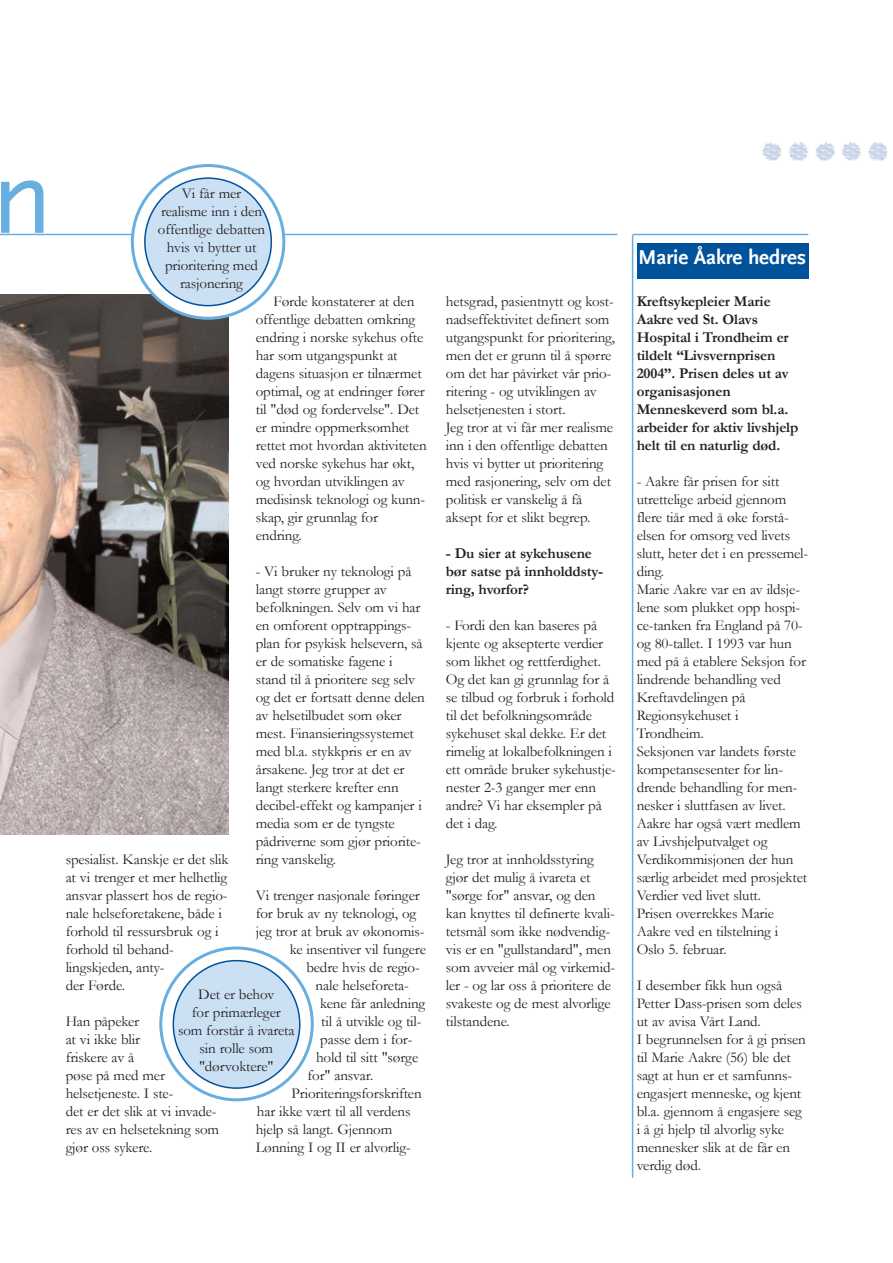
<style>
.page{position:relative;width:893px;height:1263px;background:#fff}
.page>*{position:absolute;margin:0;border:0;box-sizing:border-box;transform-origin:0 0}
.t1{font:112.5px "Scala Sans";color:#68aee0}
.t2{font:700 21px "Scala Sans";letter-spacing:-.005em;color:#fff}
.t3{font:15px/18px "Garamond";letter-spacing:-.01em;color:#231f20}
.t4{font:700 15px/18px "Garamond";letter-spacing:-.01em;color:#231f20}
</style>
<div class="page">
<hr style="left:0;top:234px;width:617px;height:1px;background:#68aee0">
<img style="left:0;top:294px;width:228px;height:541px">
<svg style="left:131px;top:164px;width:154px;height:156px"></svg>
<svg style="left:159px;top:946px;width:155px;height:155px"></svg>
<img style="left:762px;top:142px;width:126px;height:19px">
<hr style="left:632px;top:234px;width:1px;height:944px;background:#68aee0">
<hr style="left:633px;top:234px;width:175px;height:1px;background:#68aee0">
<div style="left:637px;top:243px;width:171px;height:36px;background:#00529b"></div>
<p class="t1" style="left:-9px;top:135px;width:63px">n</p>
<p class="t3" style="left:158px;top:184px;width:109px;text-align:center">Vi får mer realisme inn i den offentlige debatten hvis vi bytter ut prioritering med rasjonering</p>
<p class="t3" style="left:256px;top:292px;width:172px;text-indent:18px">Førde konstaterer at den offentlige debatten omkring endring i norske sykehus ofte har som utgangspunkt at dagens situasjon er tilnærmet optimal, og at endringer fører til "død og fordervelse". Det er mindre oppmerksomhet rettet mot hvordan aktiviteten ved norske sykehus har økt, og hvordan utviklingen av medisinsk teknologi og kunn&shy;skap, gir grunnlag for endring.</p>
<p class="t3" style="left:256px;top:562px;width:171px">- Vi bruker ny teknologi på langt større grupper av befolkningen. Selv om vi har en omforent opptrappings&shy;plan for psykisk helsevern, så er de somatiske fagene i stand til å prioritere seg selv og det er fortsatt denne delen av helsetilbudet som øker mest. Finansieringssystemet med bl.a. stykkpris er en av årsakene. Jeg tror at det er langt sterkere krefter enn decibel-effekt og kampanjer i media som er de tyngste pådriverne som gjør priorite&shy;ring vanskelig.</p>
<p class="t3" style="left:256px;top:886px;width:165px">Vi trenger nasjonale føringer</p>
<p class="t3" style="left:256px;top:904px;width:162px">for bruk av ny teknologi, og</p>
<p class="t3" style="left:256px;top:922px;width:170px">jeg tror at bruk av økonomis-</p>
<p class="t3" style="left:290px;top:940px;width:138px">ke insentiver vil fungere</p>
<p class="t3" style="left:306px;top:958px;width:115px">bedre hvis de regio-</p>
<p class="t3" style="left:316px;top:976px;width:95px">nale helseforeta-</p>
<p class="t3" style="left:320px;top:994px;width:107px">kene får anledning</p>
<p class="t3" style="left:321px;top:1012px;width:102px">til å utvikle og til-</p>
<p class="t3" style="left:320px;top:1030px;width:94px">passe dem i for-</p>
<p class="t3" style="left:316px;top:1048px;width:104px">hold til sitt "sørge</p>
<p class="t3" style="left:307px;top:1066px;width:67px">for" ansvar.</p>
<p class="t3" style="left:292px;top:1084px;width:132px">Prioriteringsforskriften</p>
<p class="t3" style="left:257px;top:1102px;width:155px">har ikke vært til all verdens</p>
<p class="t3" style="left:256px;top:1120px;width:138px">hjelp så langt. Gjennom</p>
<p class="t3" style="left:256px;top:1138px;width:156px">Lønning I og II er alvorlig-</p>
<p class="t3" style="left:66px;top:850px;width:164px">spesialist. Kanskje er det slik at vi trenger et mer helhetlig ansvar plassert hos de regio&shy;nale helseforetakene, både i forhold til ressursbruk og i forhold til behand&shy;lingskjeden, anty-<br>der Førde.</p>
<p class="t3" style="left:66px;top:1012px;width:155px">Han påpeker<br>at vi ikke blir<br>friskere av å<br>pøse på med mer helsetjeneste. I ste-<br>det er det slik at vi invade&shy;res av en helsetekning som gjør oss sykere.</p>
<p class="t3" style="left:178px;top:985px;width:118px;text-align:center">Det er behov<br>for primærleger som forstår å ivareta sin rolle som "dørvoktere"</p>
<p class="t3" style="left:446px;top:292px;width:171px">hetsgrad, pasientnytt og kost&shy;nadseffektivitet definert som utgangspunkt for prioritering, men det er grunn til å spørre om det har påvirket vår prio&shy;ritering - og utviklingen av helsetjenesten i stort.<br>Jeg tror at vi får mer realisme inn i den offentlige debatten hvis vi bytter ut prioritering med rasjonering, selv om det politisk er vanskelig å få aksept for et slikt begrep.</p>
<p class="t4" style="left:446px;top:544px;width:159px">- Du sier at sykehusene bør satse på innholddsty&shy;ring, hvorfor?</p>
<p class="t3" style="left:446px;top:616px;width:172px">- Fordi den kan baseres på kjente og aksepterte verdier som likhet og rettferdighet.<br>Og det kan gi grunnlag for å se tilbud og forbruk i forhold til det befolkningsområde sykehuset skal dekke. Er det rimelig at lokalbefolkningen i ett område bruker sykehustje&shy;nester 2-3 ganger mer enn andre? Vi har eksempler på det i dag.</p>
<p class="t3" style="left:446px;top:850px;width:171px">Jeg tror at innholdsstyring gjør det mulig å ivareta et "sørge for" ansvar, og den kan knyttes til definerte kvali&shy;tetsmål som ikke nødvendig&shy;vis er en "gullstandard", men som avveier mål og virkemid&shy;ler - og lar oss å prioritere de svakeste og de mest alvorlige tilstandene.</p>
<p class="t2" style="left:638px;top:246px;width:169px">Marie Åakre hedres</p>
<p class="t4" style="left:637px;top:292px;width:163px">Kreftsykepleier Marie<br>Aakre ved St. Olavs<br>Hospital i Trondheim er tildelt “Livsvernprisen<br>2004”. Prisen deles ut av organisasjonen<br>Menneskeverd som bl.a. arbeider for aktiv livshjelp helt til en naturlig død.</p>
<p class="t3" style="left:637px;top:472px;width:173px">- Aakre får prisen for sitt utrettelige arbeid gjennom flere tiår med å øke forstå&shy;elsen for omsorg ved livets slutt, heter det i en pressemel&shy;ding.<br>Marie Aakre var en av ildsje&shy;lene som plukket opp hospi&shy;ce-tanken fra England på 70- og 80-tallet. I 1993 var hun med på å etablere Seksjon for lindrende behandling ved<br>Kreftavdelingen på<br>Regionsykehuset i<br>Trondheim.<br>Seksjonen var landets første kompetansesenter for lin&shy;drende behandling for men&shy;nesker i sluttfasen av livet.<br>Aakre har også vært medlem av Livshjelputvalget og<br>Verdikommisjonen der hun særlig arbeidet med prosjektet<br>Verdier ved livet slutt.<br>Prisen overrekkes Marie<br>Aakre ved en tilstelning i<br>Oslo 5. februar.</p>
<p class="t3" style="left:637px;top:976px;width:171px">I desember fikk hun også<br>Petter Dass-prisen som deles ut av avisa Vårt Land.<br>I begrunnelsen for å gi prisen til Marie Aakre (56) ble det sagt at hun er et samfunns&shy;engasjert menneske, og kjent bl.a. gjennom å engasjere seg i å gi hjelp til alvorlig syke mennesker slik at de får en verdig død.</p>
</div>
